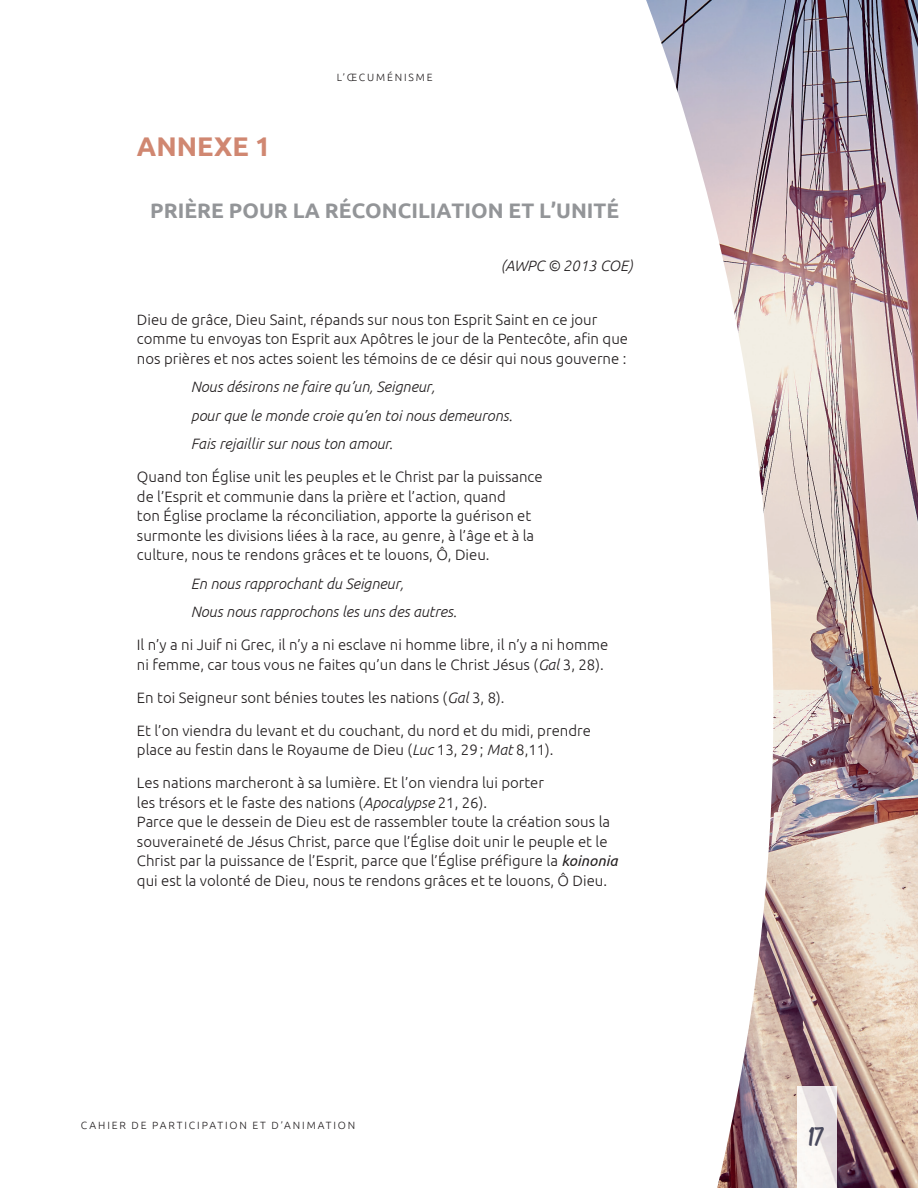
<style>
.page{position:relative;width:918px;height:1188px;background:#fff}
.page>*{position:absolute;margin:0;border:0;box-sizing:border-box;transform-origin:0 0}
.t1{font:33px "Deadhead Script";color:#49495d}
.t2{font:700 27px "Ubuntu";color:#d08771}
.t3{font:700 21px "Ubuntu";color:#939598}
.t4{font:300 15px/19.5px "Ubuntu";color:#231f20}
.t5{font:italic 300 15px/28.5px "Ubuntu";color:#231f20}
.t6{font:300 10.5px "Ubuntu";letter-spacing:.18em;color:#231f20}
.s1{font-style:italic}
.s2{font-weight:400;font-style:italic}
</style>
<div class="page">
<img style="left:646px;top:0;width:272px;height:1188px">
<img style="left:797px;top:1087px;width:40px;height:101px">
<h2 class="t2" style="left:137px;top:130px;width:135px">ANNEXE 1</h2>
<p class="t6" style="left:337px;top:70px;width:97px">L’ŒCUMÉNISME</p>
<h3 class="t3" style="left:150px;top:198px;width:470px">PRIÈRE POUR LA RÉCONCILIATION ET L’UNITÉ</h3>
<p class="t5" style="left:501px;top:251px;width:133px">(AWPC © 2013 COE)</p>
<p class="t4" style="left:137px;top:309px;width:493px">Dieu de grâce, Dieu Saint, répands sur nous ton Esprit Saint en ce jour comme tu envoyas ton Esprit aux Apôtres le jour de la Pentecôte, afin que nos prières et nos actes soient les témoins de ce désir qui nous gouverne :</p>
<p class="t5" style="left:191px;top:372px;width:323px">Nous désirons ne faire qu’un, Seigneur,<br>pour que le monde croie qu’en toi nous demeurons.<br>Fais rejaillir sur nous ton amour.</p>
<p class="t4" style="left:137px;top:467px;width:407px">Quand ton Église unit les peuples et le Christ par la puissance de l’Esprit et communie dans la prière et l’action, quand<br>ton Église proclame la réconciliation, apporte la guérison et surmonte les divisions liées à la race, au genre, à l’âge et à la culture, nous te rendons grâces et te louons, Ô, Dieu.</p>
<p class="t5" style="left:191px;top:569px;width:268px">En nous rapprochant du Seigneur,<br>Nous nous rapprochons les uns des autres.</p>
<p class="t4" style="left:137px;top:635px;width:473px">Il n’y a ni Juif ni Grec, il n’y a ni esclave ni homme libre, il n’y a ni homme ni femme, car tous vous ne faites qu’un dans le Christ Jésus (<span class="s1">Gal</span> 3, 28).</p>
<p class="t4" style="left:137px;top:687px;width:369px">En toi Seigneur sont bénies toutes les nations (<span class="s1">Gal</span> 3, 8).</p>
<p class="t4" style="left:137px;top:720px;width:456px">Et l’on viendra du levant et du couchant, du nord et du midi, prendre place au festin dans le Royaume de Dieu (<span class="s1">Luc</span> 13, 29 ; <span class="s1">Mat</span> 8,11).</p>
<p class="t4" style="left:137px;top:773px;width:482px">Les nations marcheront à sa lumière. Et l’on viendra lui porter<br>les trésors et le faste des nations (<span class="s1">Apocalypse</span> 21, 26).<br>Parce que le dessein de Dieu est de rassembler toute la création sous la souveraineté de Jésus Christ, parce que l’Église doit unir le peuple et le Christ par la puissance de l’Esprit, parce que l’Église préfigure la <span class="s2">koinonia </span>qui est la volonté de Dieu, nous te rendons grâces et te louons, Ô Dieu.</p>
<p class="t6" style="left:81px;top:1119px;width:276px">CAHIER DE PARTICIPATION ET D’ANIMATION</p>
<h1 class="t1" style="left:809px;top:1122px;width:17px">17</h1>
</div>
